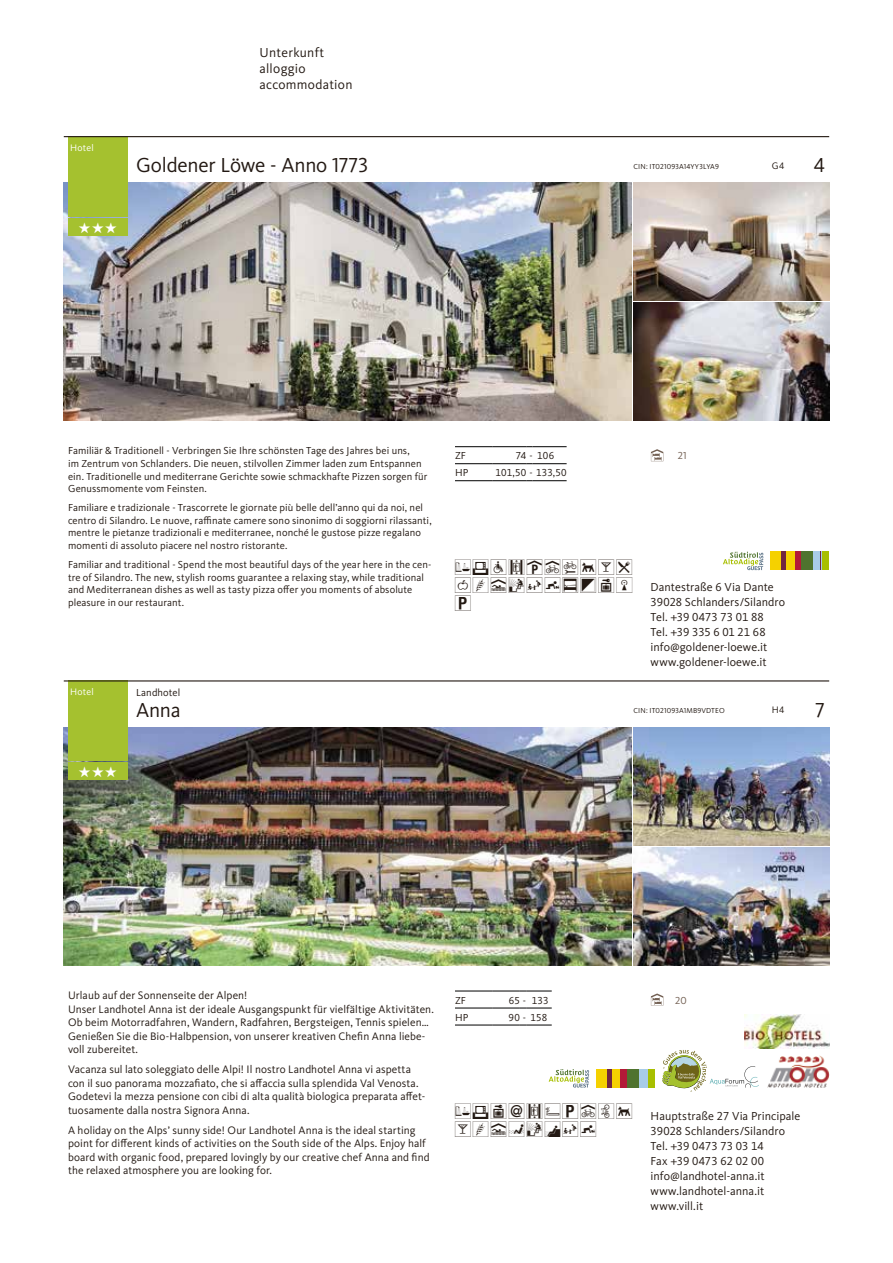
<style>
.page{position:relative;width:893px;height:1263px;background:#fff}
.page>*{position:absolute;margin:0;border:0;box-sizing:border-box;transform-origin:0 0}
.t1{font:21px "Kievit OT";letter-spacing:-.01em;color:#231913}
.t2{font:19.5px/18px "TV Vinschgau 2013";letter-spacing:.08em;color:#231913;text-align:justify}
.t3{font:15px "Zapf Dingbats ITC";color:#fff}
.t4{font:13.5px/16.2px "Kievit OT";letter-spacing:.02em;color:#231913}
.t5{font:12px/15px "Kievit OT";letter-spacing:.005em;color:#231913}
.t6{font:11.25px/13.5px "Kievit OT";letter-spacing:.005em;color:#231913}
.t7{font:10.5px/12.6px "Kievit OT";letter-spacing:.01em;color:#231913}
.t8{font:10.5px "Kievit OT";color:#725f52}
.t9{font:9.75px "Kievit OT";letter-spacing:.02em;color:#fff}
.t10{font:9.75px "Kievit OT";color:#231913}
.t11{font:7.5px "Kievit OT";letter-spacing:.015em;color:#231913}
</style>
<div class="page">
<img style="left:64px;top:183px;width:567px;height:238px">
<img style="left:64px;top:727px;width:567px;height:238px">
<img style="left:634px;top:183px;width:195px;height:118px">
<img style="left:634px;top:727px;width:195px;height:118px">
<img style="left:634px;top:303px;width:195px;height:118px">
<img style="left:634px;top:847px;width:195px;height:118px">
<hr style="left:455px;top:991px;width:37px;height:1px;background:#000">
<svg style="left:492px;top:991px;width:60px;height:1px"></svg>
<hr style="left:455px;top:1008px;width:37px;height:1px;background:#000">
<hr style="left:455px;top:1025px;width:37px;height:1px;background:#000">
<svg style="left:492px;top:1008px;width:60px;height:1px"></svg>
<svg style="left:492px;top:1025px;width:60px;height:1px"></svg>
<svg style="left:651px;top:449px;width:13px;height:13px"></svg>
<svg style="left:651px;top:993px;width:13px;height:13px"></svg>
<div style="left:68px;top:136px;width:60px;height:81px;background:#a5c12f"></div>
<div style="left:68px;top:680px;width:60px;height:81px;background:#a5c12f"></div>
<div style="left:68px;top:218px;width:60px;height:17px;background:#a5c12f"></div>
<div style="left:68px;top:763px;width:60px;height:17px;background:#a5c12f"></div>
<hr style="left:64px;top:136px;width:765px;height:1px;background:#231913">
<hr style="left:64px;top:680px;width:765px;height:1px;background:#231913">
<img style="left:744px;top:1015px;width:85px;height:34px">
<hr style="left:455px;top:446px;width:37px;height:1px;background:#000">
<hr style="left:492px;top:446px;width:34px;height:1px;background:#000">
<hr style="left:533px;top:446px;width:34px;height:1px;background:#000">
<hr style="left:455px;top:463px;width:37px;height:1px;background:#000">
<hr style="left:492px;top:463px;width:34px;height:1px;background:#000">
<hr style="left:455px;top:480px;width:37px;height:1px;background:#000">
<hr style="left:492px;top:480px;width:34px;height:1px;background:#000">
<hr style="left:533px;top:463px;width:34px;height:1px;background:#000">
<hr style="left:533px;top:480px;width:34px;height:1px;background:#000">
<svg style="left:723px;top:552px;width:40px;height:18px"></svg>
<div style="left:771px;top:552px;width:11px;height:18px;background:#f5d100"></div>
<hr style="left:782px;top:552px;width:4px;height:18px;background:#702640">
<div style="left:786px;top:552px;width:9px;height:18px;background:#f5d100"></div>
<div style="left:795px;top:552px;width:6px;height:18px;background:#b31a38"></div>
<div style="left:801px;top:552px;width:13px;height:18px;background:#4f732e"></div>
<div style="left:814px;top:552px;width:6px;height:18px;background:#a8cce8"></div>
<svg style="left:820px;top:552px;width:2px;height:18px"></svg>
<div style="left:822px;top:552px;width:7px;height:18px;background:#a8bf00"></div>
<img style="left:767px;top:1056px;width:62px;height:31px">
<svg style="left:662px;top:1050px;width:97px;height:41px"></svg>
<svg style="left:549px;top:1069px;width:40px;height:18px"></svg>
<div style="left:596px;top:1069px;width:12px;height:18px;background:#f5d100"></div>
<hr style="left:608px;top:1069px;width:4px;height:18px;background:#702640">
<div style="left:612px;top:1069px;width:8px;height:18px;background:#f5d100"></div>
<div style="left:620px;top:1069px;width:7px;height:18px;background:#b31a38"></div>
<div style="left:627px;top:1069px;width:13px;height:18px;background:#4f732e"></div>
<div style="left:640px;top:1069px;width:6px;height:18px;background:#a8cce8"></div>
<svg style="left:646px;top:1069px;width:2px;height:18px"></svg>
<div style="left:648px;top:1069px;width:7px;height:18px;background:#a8bf00"></div>
<p class="t4" style="left:260px;top:45px;width:94px">Unterkunft alloggio accommodation</p>
<p class="t9" style="left:70px;top:142px;width:25px">Hotel</p>
<h3 class="t3" style="left:78px;top:220px;width:40px">★★★</h3>
<h1 class="t1" style="left:136px;top:153px;width:234px">Goldener Löwe - Anno 1773</h1>
<p class="t11" style="left:634px;top:162px;width:87px">CIN: IT021093A14YY3LYA9</p>
<p class="t10" style="left:772px;top:160px;width:14px">G4</p>
<h1 class="t1" style="left:814px;top:153px;width:13px">4</h1>
<p class="t7" style="left:68px;top:445px;width:361px">Familiär &amp; Traditionell - Verbringen Sie Ihre schönsten Tage des Jahres bei uns,<br>im Zentrum von Schlanders. Die neuen, stilvollen Zimmer laden zum Entspannen ein. Traditionelle und mediterrane Gerichte sowie schmackhafte Pizzen sorgen für Genussmomente vom Feinsten.</p>
<p class="t7" style="left:68px;top:502px;width:365px">Familiare e tradizionale - Trascorrete le giornate più belle dell’anno qui da noi, nel centro di Silandro. Le nuove, raffinate camere sono sinonimo di soggiorni rilassanti, mentre le pietanze tradizionali e mediterranee, nonché le gustose pizze regalano momenti di assoluto piacere nel nostro ristorante.</p>
<p class="t7" style="left:68px;top:558px;width:365px">Familiar and traditional - Spend the most beautiful days of the year here in the cen&shy;tre of Silandro. The new, stylish rooms guarantee a relaxing stay, while traditional and Mediterranean dishes as well as tasty pizza offer you moments of absolute pleasure in our restaurant.</p>
<p class="t9" style="left:70px;top:687px;width:25px">Hotel</p>
<h3 class="t3" style="left:78px;top:765px;width:40px">★★★</h3>
<p class="t7" style="left:136px;top:686px;width:46px">Landhotel</p>
<h1 class="t1" style="left:136px;top:698px;width:46px">Anna</h1>
<p class="t7" style="left:455px;top:449px;width:13px">ZF</p>
<p class="t7" style="left:516px;top:449px;width:40px">74 - 106</p>
<p class="t7" style="left:455px;top:466px;width:15px">HP</p>
<p class="t7" style="left:496px;top:466px;width:72px">101,50 - 133,50</p>
<p class="t8" style="left:678px;top:450px;width:11px">21</p>
<h2 class="t2" style="left:455px;top:559px;width:180px">AE™SUÜÄÅWY ZANÓQR˝FI% T</h2>
<p class="t5" style="left:651px;top:579px;width:136px">Dantestraße 6 Via Dante<br>39028 Schlanders/Silandro<br>Tel. +39 0473 73 01 88<br>Tel. +39 335 6 01 21 68 info@goldener-loewe.it www.goldener-loewe.it</p>
<p class="t11" style="left:634px;top:707px;width:93px">CIN: IT021093A1MB9VDTEO</p>
<p class="t10" style="left:772px;top:705px;width:14px">H4</p>
<h1 class="t1" style="left:816px;top:698px;width:11px">7</h1>
<p class="t6" style="left:68px;top:989px;width:367px">Urlaub auf der Sonnenseite der Alpen!<br>Unser Landhotel Anna ist der ideale Ausgangspunkt für vielfältige Aktivitäten.<br>Ob beim Motorradfahren, Wandern, Radfahren, Bergsteigen, Tennis spielen… Genießen Sie die Bio-Halbpension, von unserer kreativen Chefin Anna liebe&shy;voll zubereitet.</p>
<p class="t6" style="left:68px;top:1063px;width:359px">Vacanza sul lato soleggiato delle Alpi! Il nostro Landhotel Anna vi aspetta con il suo panorama mozzafiato, che si affaccia sulla splendida Val Venosta.<br>Godetevi la mezza pensione con cibi di alta qualità biologica preparata affet&shy;tuosamente dalla nostra Signora Anna.</p>
<p class="t6" style="left:68px;top:1123px;width:363px">A holiday on the Alps’ sunny side! Our Landhotel Anna is the ideal starting point for different kinds of activities on the South side of the Alps. Enjoy half board with organic food, prepared lovingly by our creative chef Anna and find the relaxed atmosphere you are looking for.</p>
<p class="t7" style="left:455px;top:994px;width:13px">ZF</p>
<p class="t7" style="left:509px;top:994px;width:41px">65 - 133</p>
<p class="t7" style="left:455px;top:1011px;width:15px">HP</p>
<p class="t7" style="left:508px;top:1011px;width:40px">90 - 158</p>
<p class="t8" style="left:675px;top:994px;width:13px">20</p>
<h2 class="t2" style="left:455px;top:1104px;width:179px">AEIJSØTÜ-Å<br>WANÌÓÛQR</h2>
<p class="t5" style="left:651px;top:1108px;width:151px">Hauptstraße 27 Via Principale<br>39028 Schlanders/Silandro<br>Tel. +39 0473 73 03 14<br>Fax +39 0473 62 02 00 info@landhotel-anna.it www.landhotel-anna.it www.vill.it</p>
</div>
